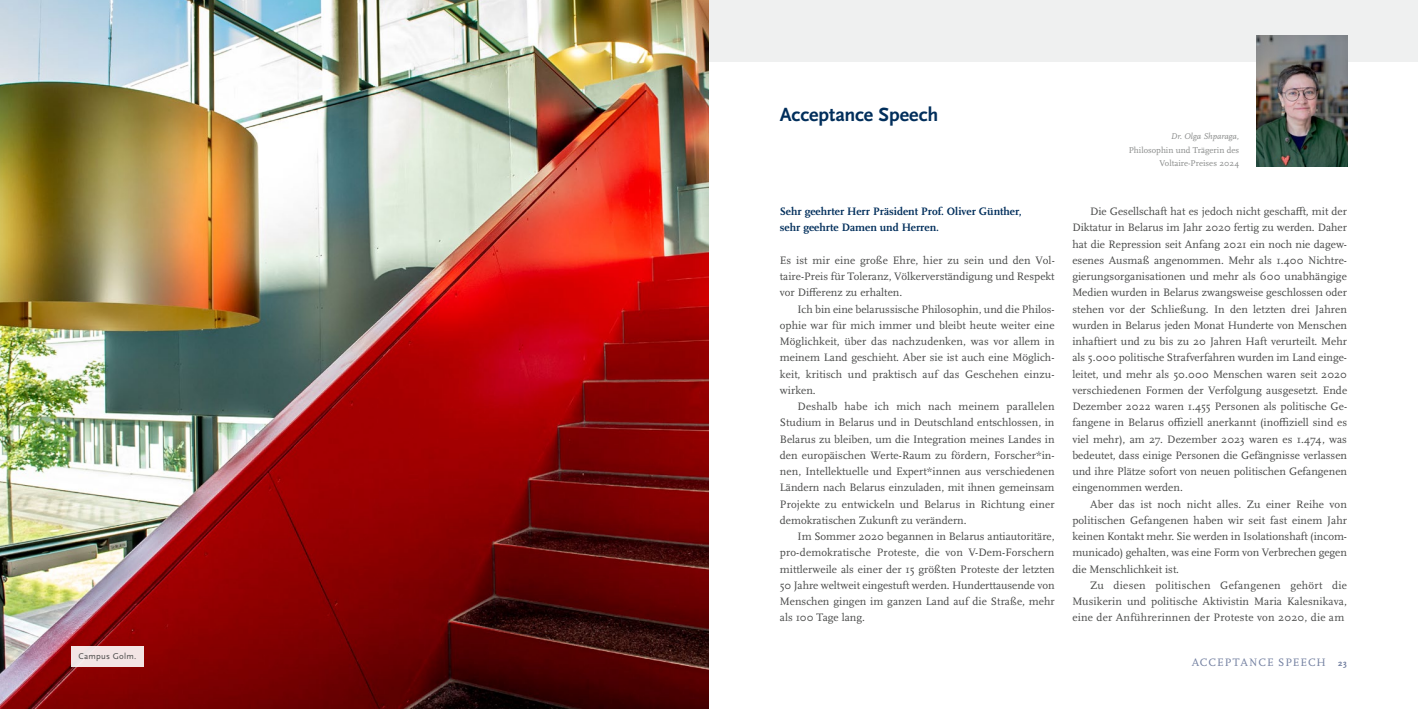
<style>
.page{position:relative;width:1418px;height:709px;background:#fff}
.page>*{position:absolute;margin:0;border:0;box-sizing:border-box;transform-origin:0 0}
.t1{font:700 20px "Scala Sans Pro";letter-spacing:-.01em;color:#002e5b}
.t2{font:11.25px/16.2px "Scala Pro";letter-spacing:.005em;color:#474847;text-align:justify}
.t3{font:700 11.25px/16.2px "Scala Pro";color:#002e5b}
.t4{font:11.25px "Scala Pro";letter-spacing:.095em;color:#727fa0}
.t5{font:8.75px/13.8px "Scala Pro";color:#878988;text-align:right}
.t6{font:italic 8.75px "Scala Pro";color:#878988}
.t7{font:8.75px "Scala Sans Pro";letter-spacing:.03em;color:#474847}
.s1{font-family:"Scala Sans Pro";font-weight:700;font-size:8.75px}
</style>
<div class="page">
<div style="left:709px;top:0;width:708px;height:61px;background:#eff0f0"></div>
<img style="left:0;top:0;width:709px;height:709px">
<div style="left:71px;top:646px;width:72px;height:20px;background:#f3e5e5"></div>
<img style="left:1256px;top:35px;width:90px;height:131px">
<p class="t7" style="left:78px;top:651px;width:59px">Campus Golm.</p>
<h1 class="t1" style="left:780px;top:103px;width:160px">Acceptance Speech</h1>
<p class="t3" style="left:780px;top:203px;width:243px">Sehr geehrter Herr Präsident Prof. Oliver Günther, sehr geehrte Damen und Herren.</p>
<p class="t2" style="left:780px;top:252px;width:276px">Es ist mir eine große Ehre, hier zu sein und den Vol&shy;taire-Preis für Toleranz, Völkerverständigung und Respekt vor Differenz zu erhalten.</p>
<p class="t2" style="left:780px;top:301px;width:276px;text-indent:18px">Ich bin eine belarussische Philosophin, und die Philos&shy;ophie war für mich immer und bleibt heute weiter eine Möglichkeit, über das nachzudenken, was vor allem in meinem Land geschieht. Aber sie ist auch eine Möglich&shy;keit, kritisch und praktisch auf das Geschehen einzu&shy;wirken.</p>
<p class="t2" style="left:780px;top:398px;width:276px;text-indent:18px">Deshalb habe ich mich nach meinem parallelen S tudium in Belarus und in Deutschland entschlossen, in Belarus zu bleiben, um die Integration meines Landes in den europäischen Werte-Raum zu fördern, Forscher*in&shy;nen, Intellektuelle und Expert*innen aus verschiedenen Ländern nach Belarus einzuladen, mit ihnen gemeinsam Projekte zu entwickeln und Belarus in Richtung einer demokratischen Zukunft zu verändern.</p>
<p class="t2" style="left:780px;top:528px;width:276px;text-indent:18px">Im Sommer 2020 begannen in Belarus antiautoritäre, pro-demokratische Proteste, die von V-Dem-Forschern mittlerweile als einer der 15 größten Proteste der letzten 50 Jahre weltweit eingestuft werden. Hunderttausende von Menschen gingen im ganzen Land auf die S traße, mehr als 100 Tage lang.</p>
<p class="t6" style="left:1170px;top:131px;width:70px">Dr. Olga Shparaga,</p>
<p class="t5" style="left:1128px;top:143px;width:112px">Philosophin und Trägerin des<br>Voltaire-Preises 2024</p>
<p class="t2" style="left:1072px;top:203px;width:276px;text-indent:18px">Die Gesellschaft hat es jedoch nicht geschafft, mit der Diktatur in Belarus im Jahr 2020 fertig zu werden. Daher hat die Repression seit Anfang 2021 ein noch nie dagew&shy;esenes Ausmaß angenommen. Mehr als 1.400 Nichtre&shy;gierungsorganisationen und mehr als 600 unabhängige Medien wurden in Belarus zwangsweise geschlossen oder stehen vor der Schließung. In den letzten drei Jahren wurden in Belarus jeden Monat Hunderte von Menschen inhaftiert und zu bis zu 20 Jahren Haft verurteilt. Mehr als 5.000 politische S trafverfahren wurden im Land einge&shy;leitet, und mehr als 50.000 Menschen waren seit 2020 verschiedenen Formen der Verfolgung ausgesetzt. Ende Dezember 2022 waren 1.455 Personen als politische Ge&shy;fangene in Belarus offiziell anerkannt (inoffiziell sind es viel mehr), am 27. Dezember 2023 waren es 1.474, was bedeutet, dass einige Personen die Gefängnisse verlassen und ihre Plätze sofort von neuen politischen Gefangenen eingenommen werden.</p>
<p class="t2" style="left:1072px;top:496px;width:276px;text-indent:18px">Aber das ist noch nicht alles. Zu einer Reihe von politischen Gefangenen haben wir seit fast einem Jahr keinen Kontakt mehr. Sie werden in Isolationshaft (incom&shy;municado) gehalten, was eine Form von Verbrechen gegen die Menschlichkeit ist.</p>
<p class="t2" style="left:1072px;top:577px;width:276px;text-indent:18px">Zu diesen politischen Gefangenen gehört die Musikerin und politische Aktivistin Maria Kalesnikava, eine der Anführerinnen der Proteste von 2020, die am</p>
<p class="t4" style="left:1191px;top:656px;width:157px">acceptance speech <span class="s1">23</span></p>
</div>
